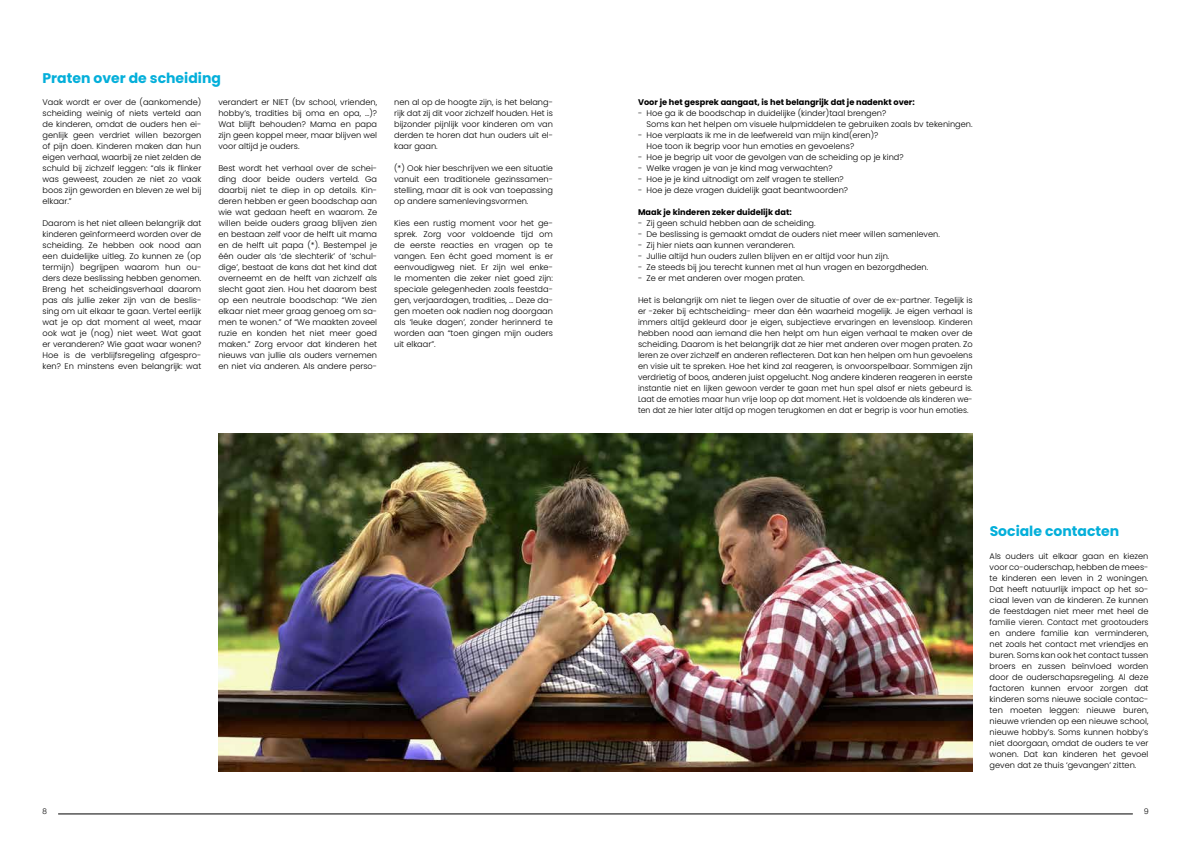
<style>
.page{position:relative;width:1191px;height:842px;background:#fff}
.page>*{position:absolute;margin:0;border:0;box-sizing:border-box;transform-origin:0 0}
.t1{font:700 14px "Poppins";color:#04afda}
.t2{font:300 8.2px/11px "Poppins";color:#000;text-align:justify}
.t3{font:700 8.2px "Poppins";color:#000}
.t4{font:300 8px "Helvetica Neue LT";color:#000}
</style>
<div class="page">
<hr style="left:58px;top:814px;width:1074px;height:1px;background:#000">
<img style="left:218px;top:434px;width:754px;height:337px">
<h1 class="t1" style="left:43px;top:70px;width:180px">Praten over de scheiding</h1>
<p class="t2" style="left:43px;top:97px;width:160px">Vaak wordt er over de (aankomende) scheiding weinig of niets verteld aan de kinderen, omdat de ouders hen ei&shy;genlijk geen verdriet willen bezorgen of pijn doen. Kinderen maken dan hun eigen verhaal, waarbij ze niet zelden de schuld bij zichzelf leggen: “als ik flinker was geweest, zouden ze niet zo vaak boos zijn geworden en bleven ze wel bij elkaar.”</p>
<p class="t2" style="left:43px;top:218px;width:160px">Daarom is het niet alleen belangrijk dat kinderen geïnformeerd worden over de scheiding. Ze hebben ook nood aan een duidelijke uitleg. Zo kunnen ze (op termijn) begrijpen waarom hun ou&shy;ders deze beslissing hebben genomen.<br>Breng het scheidingsverhaal daarom pas als jullie zeker zijn van de beslis&shy;sing om uit elkaar te gaan. Vertel eerlijk wat je op dat moment al weet, maar ook wat je (nog) niet weet. Wat gaat er veranderen? Wie gaat waar wonen?<br>Hoe is de verblijfsregeling afgespro&shy;ken? En minstens even belangrijk: wat</p>
<p class="t2" style="left:218px;top:97px;width:160px">verandert er NIET (bv school, vrienden, hobby’s, tradities bij oma en opa, …)?<br>Wat blijft behouden? Mama en papa zijn geen koppel meer, maar blijven wel voor altijd je ouders.</p>
<p class="t2" style="left:218px;top:163px;width:160px">Best wordt het verhaal over de schei&shy;ding door beide ouders verteld. Ga daarbij niet te diep in op details. Kin&shy;deren hebben er geen boodschap aan wie wat gedaan heeft en waarom. Ze willen beide ouders graag blijven zien en bestaan zelf voor de helft uit mama en de helft uit papa (*). Bestempel je één ouder als ‘de slechterik’ of ‘schul&shy;dige’, bestaat de kans dat het kind dat overneemt en de helft van zichzelf als slecht gaat zien. Hou het daarom best op een neutrale boodschap: “We zien elkaar niet meer graag genoeg om sa&shy;men te wonen.” of “We maakten zoveel ruzie en konden het niet meer goed maken.” Zorg ervoor dat kinderen het nieuws van jullie als ouders vernemen en niet via anderen. Als andere perso-</p>
<p class="t2" style="left:394px;top:97px;width:160px">nen al op de hoogte zijn, is het belang&shy;rijk dat zij dit voor zichzelf houden. Het is bijzonder pijnlijk voor kinderen om van derden te horen dat hun ouders uit el&shy;kaar gaan.</p>
<p class="t2" style="left:394px;top:163px;width:160px">(*) Ook hier beschrijven we een situatie vanuit een traditionele gezinssamen&shy;stelling, maar dit is ook van toepassing op andere samenlevingsvormen.</p>
<p class="t2" style="left:394px;top:218px;width:160px">Kies een rustig moment voor het ge&shy;sprek. Zorg voor voldoende tijd om de eerste reacties en vragen op te vangen. Een écht goed moment is er eenvoudigweg niet. Er zijn wel enke&shy;le momenten die zeker niet goed zijn: speciale gelegenheden zoals feestda&shy;gen, verjaardagen, tradities, … Deze da&shy;gen moeten ook nadien nog doorgaan als ‘leuke dagen’, zonder herinnerd te worden aan “toen gingen mijn ouders uit elkaar”.</p>
<p class="t3" style="left:638px;top:97px;width:278px">Voor je het gesprek aangaat, is het belangrijk dat je nadenkt over:</p>
<p class="t2" style="left:646px;top:108px;width:327px;text-indent:-9px">- Hoe ga ik de boodschap in duidelijke (kinder)taal brengen?<br>Soms kan het helpen om visuele hulpmiddelen te gebruiken zoals bv tekeningen.</p>
<p class="t2" style="left:646px;top:130px;width:233px;text-indent:-9px">- Hoe verplaats ik me in de leefwereld van mijn kind(eren)?<br>Hoe toon ik begrip voor hun emoties en gevoelens?</p>
<p class="t2" style="left:638px;top:152px;width:267px">- Hoe je begrip uit voor de gevolgen van de scheiding op je kind?</p>
<p class="t2" style="left:638px;top:163px;width:196px">- Welke vragen je van je kind mag verwachten?</p>
<p class="t2" style="left:638px;top:174px;width:207px">- Hoe je je kind uitnodigt om zelf vragen te stellen?</p>
<p class="t2" style="left:638px;top:185px;width:211px">- Hoe je deze vragen duidelijk gaat beantwoorden?</p>
<p class="t3" style="left:638px;top:207px;width:155px">Maak je kinderen zeker duidelijk dat:</p>
<p class="t2" style="left:638px;top:218px;width:179px">- Zij geen schuld hebben aan de scheiding.</p>
<p class="t2" style="left:638px;top:229px;width:303px">- De beslissing is gemaakt omdat de ouders niet meer willen samenleven.</p>
<p class="t2" style="left:638px;top:240px;width:158px">- Zij hier niets aan kunnen veranderen.</p>
<p class="t2" style="left:638px;top:251px;width:253px">- Jullie altijd hun ouders zullen blijven en er altijd voor hun zijn.</p>
<p class="t2" style="left:638px;top:262px;width:292px">- Ze steeds bij jou terecht kunnen met al hun vragen en bezorgdheden.</p>
<p class="t2" style="left:638px;top:273px;width:168px">- Ze er met anderen over mogen praten.</p>
<p class="t2" style="left:638px;top:295px;width:336px">Het is belangrijk om niet te liegen over de situatie of over de ex-partner. Tegelijk is er -zeker bij echtscheiding- meer dan één waarheid mogelijk. Je eigen verhaal is immers altijd gekleurd door je eigen, subjectieve ervaringen en levensloop. Kinderen hebben nood aan iemand die hen helpt om hun eigen verhaal te maken over de scheiding. Daarom is het belangrijk dat ze hier met anderen over mogen praten. Zo leren ze over zichzelf en anderen reflecteren. Dat kan hen helpen om hun gevoelens en visie uit te spreken. Hoe het kind zal reageren, is onvoorspelbaar. Sommigen zijn verdrietig of boos, anderen juist opgelucht. Nog andere kinderen reageren in eerste instantie niet en lijken gewoon verder te gaan met hun spel alsof er niets gebeurd is.<br>Laat de emoties maar hun vrije loop op dat moment. Het is voldoende als kinderen we&shy;ten dat ze hier later altijd op mogen terugkomen en dat er begrip is voor hun emoties.</p>
<h1 class="t1" style="left:989px;top:523px;width:131px">Sociale contacten</h1>
<p class="t2" style="left:989px;top:550px;width:160px">Als ouders uit elkaar gaan en kiezen voor co-ouderschap, hebben de mees&shy;te kinderen een leven in 2 woningen.<br>Dat heeft natuurlijk impact op het so&shy;ciaal leven van de kinderen. Ze kunnen de feestdagen niet meer met heel de familie vieren. Contact met grootouders en andere familie kan verminderen, net zoals het contact met vriendjes en buren. Soms kan ook het contact tussen broers en zussen beïnvloed worden door de ouderschapsregeling. Al deze factoren kunnen ervoor zorgen dat kinderen soms nieuwe sociale contac&shy;ten moeten leggen: nieuwe buren, nieuwe vrienden op een nieuwe school, nieuwe hobby’s. Soms kunnen hobby’s niet doorgaan, omdat de ouders te ver wonen. Dat kan kinderen het gevoel geven dat ze thuis ‘gevangen’ zitten.</p>
<p class="t4" style="left:43px;top:806px;width:6px">8</p>
<p class="t4" style="left:1144px;top:806px;width:6px">9</p>
</div>
